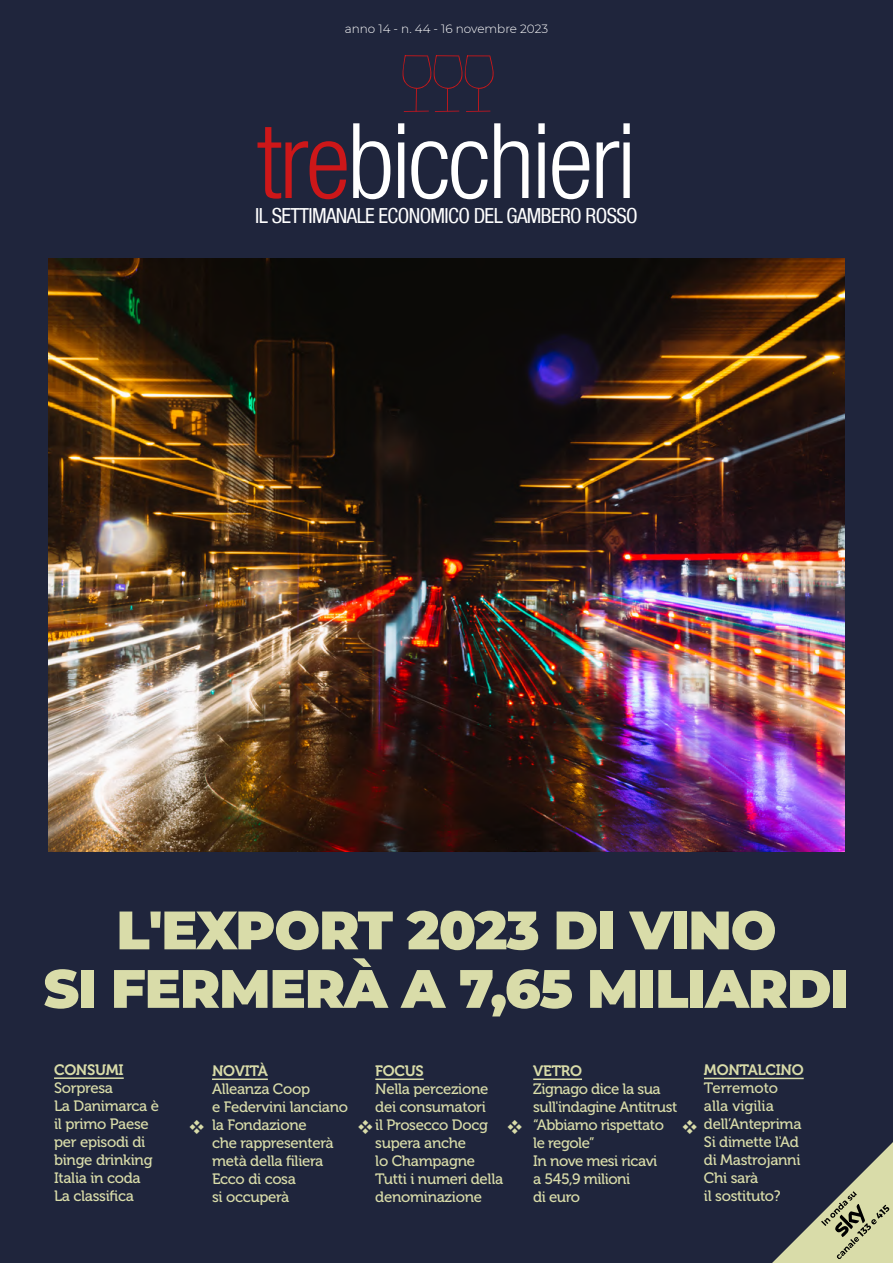
<style>
.page{position:relative;width:893px;height:1263px;background:#1f253c}
.page>*{position:absolute;margin:0;border:0;box-sizing:border-box;transform-origin:0 0}
.t1{font:300 condensed 104.55px "Helvetica Neue LT Com";letter-spacing:-.025em;color:#fff}
.titolo_copertina{font:900 54px "Montserrat";letter-spacing:-.02em;color:#d9dca9}
.t2{font:condensed 20.85px "Helvetica Neue LT Com";letter-spacing:-.03em;color:#fff}
.strilli_copertina{font:15px/18px "Museo 500";letter-spacing:-.02em;color:#d9dca9}
.t3{font:300 12px "Montserrat";color:#fff}
.s1{color:#cd1719}
.s2{font-family:"Museo 700"}
</style>
<div class="page">
<svg style="left:402px;top:55px;width:92px;height:57px"></svg>
<hr style="left:54px;top:1077px;width:70px;height:2px;background:#d9dca9">
<hr style="left:212px;top:1078px;width:56px;height:2px;background:#d9dca9">
<hr style="left:375px;top:1078px;width:49px;height:2px;background:#d9dca9">
<hr style="left:533px;top:1078px;width:49px;height:2px;background:#d9dca9">
<hr style="left:704px;top:1078px;width:100px;height:1px;background:#d9dca9">
<svg style="left:772px;top:1142px;width:121px;height:121px"></svg>
<img style="left:49px;top:259px;width:795px;height:593px">
<p class="t3" style="left:345px;top:20px;width:205px">anno 14 - n. 44 - 16 novembre 2023</p>
<p class="t1" style="left:257px;top:101px;width:381px"><span class="s1">tre</span>bicchieri</p>
<p class="t2" style="left:255px;top:203px;width:384px">IL SETTIMANALE ECONOMICO DEL GAMBERO ROSSO</p>
<p class="titolo_copertina" style="left:116px;top:889px;width:661px">L'EXPORT 2023 DI VINO</p>
<p class="titolo_copertina" style="left:44px;top:948px;width:807px">SI FERMERÀ A 7,65 MILIARDI</p>
<p class="strilli_copertina" style="left:54px;top:1061px;width:107px"><span class="s2">CONSUMI<br></span>Sorpresa<br>La Danimarca è il primo Paese per episodi di binge drinking<br>Italia in coda<br>La classifica</p>
<p class="strilli_copertina" style="left:212px;top:1062px;width:138px"><span class="s2">NOVITÀ<br></span>Alleanza Coop<br>e Federvini lanciano la Fondazione<br>che rappresenterà metà della filiera<br>Ecco di cosa<br>si occuperà</p>
<p class="strilli_copertina" style="left:375px;top:1062px;width:129px"><span class="s2">FOCUS<br></span>Nella percezione dei consumatori<br>il Prosecco Docg supera anche<br>lo Champagne<br>Tutti i numeri della denominazione</p>
<p class="strilli_copertina" style="left:533px;top:1062px;width:146px"><span class="s2">VETRO<br></span>Zignago dice la sua sull'indagine Antitrust “Abbiamo rispettato le regole”<br>In nove mesi ricavi<br>a 545,9 milioni<br>di euro</p>
<p class="strilli_copertina" style="left:704px;top:1061px;width:101px"><span class="s2">MONTALCINO<br></span>Terremoto alla vigilia dell’Anteprima<br>Si dimette l'Ad di Mastrojanni<br>Chi sarà<br>il sostituto?</p>
</div>
